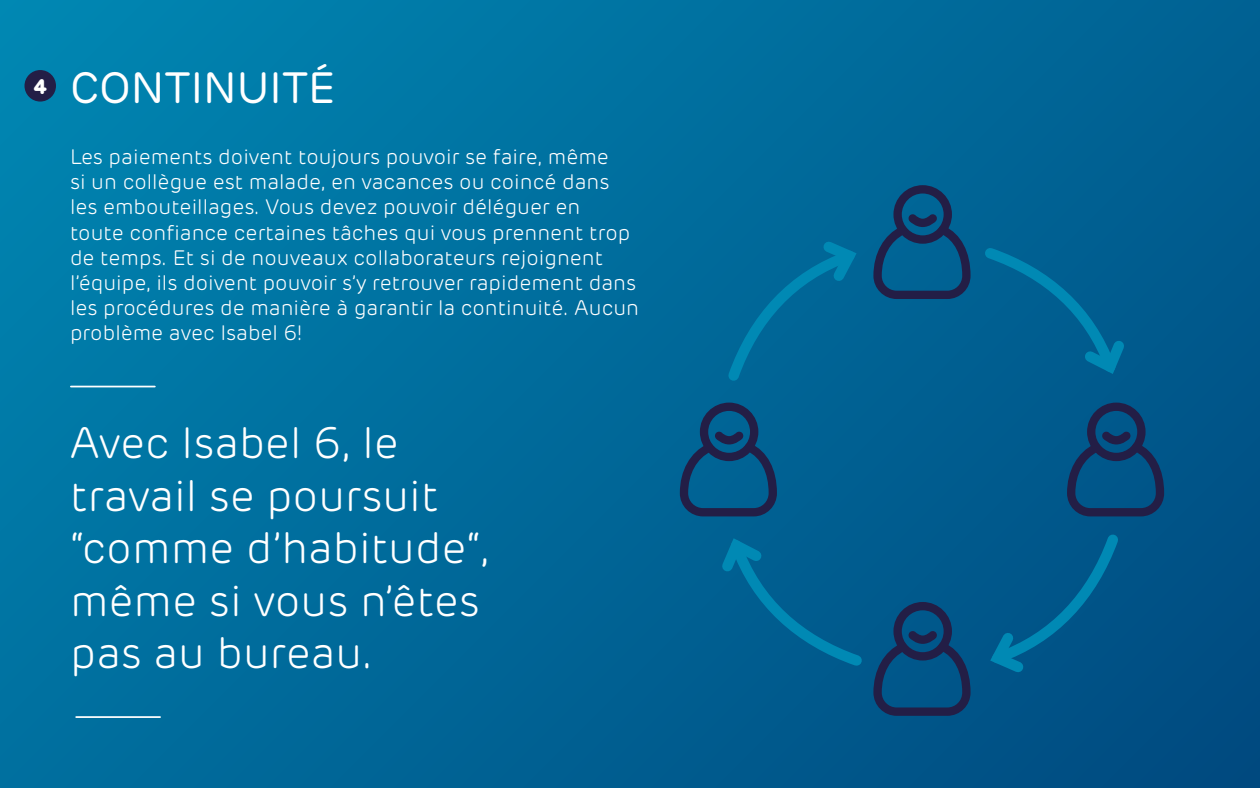
<style>
.page{position:relative;width:1260px;height:788px;background:#fff}
.page>*{position:absolute;margin:0;border:0;box-sizing:border-box;transform-origin:0 0}
.t1{font:300 43.75px/52.5px "Rubrik";color:#fff}
.t2{font:43.75px "Rubrik";color:#fff}
.t3{font:300 21px/25.2px "Rubrik";color:#fff}
.t4{font:700 21px "Rubrik";color:#fff}
</style>
<div class="page">
<div style="left:0;top:0;width:1260px;height:788px;background:linear-gradient(to right,#007ca9,#00568a)"></div>
<hr style="left:71px;top:385px;width:84px;height:2px;background:#fff">
<hr style="left:76px;top:716px;width:84px;height:2px;background:#fff">
<svg style="left:720px;top:233px;width:144px;height:156px;background:#006999"></svg>
<svg style="left:983px;top:526px;width:143px;height:154px;background:#005a8d"></svg>
<svg style="left:977px;top:240px;width:156px;height:141px;background:#006293"></svg>
<svg style="left:873px;top:185px;width:98px;height:114px;background:#0a4f7d"></svg>
<svg style="left:714px;top:531px;width:257px;height:184px;background:#02588a"></svg>
<svg style="left:680px;top:402px;width:97px;height:114px;background:#0a4e7d"></svg>
<svg style="left:1067px;top:402px;width:97px;height:114px;background:#0a4676"></svg>
<div style="left:24px;top:70px;width:32px;height:31px;background:#231e46;border-radius:50%"></div>
<p class="t4" style="left:33px;top:73px;width:16px">4</p>
<p class="t2" style="left:70px;top:61px;width:267px">CONTINUITÉ</p>
<p class="t3" style="left:70px;top:144px;width:571px">Les paiements doivent toujours pouvoir se faire, même<br>si un collègue est malade, en vacances ou coincé dans les embouteillages. Vous devez pouvoir déléguer en toute confiance certaines tâches qui vous prennent trop de temps. Et si de nouveaux collaborateurs rejoignent l’équipe, ils doivent pouvoir s’y retrouver rapidement dans les procédures de manière à garantir la continuité. Aucun problème avec Isabel 6!</p>
<p class="t1" style="left:70px;top:417px;width:421px">Avec Isabel 6, le travail se poursuit “comme d’habitude“, même si vous n’êtes pas au bureau.</p>
</div>
